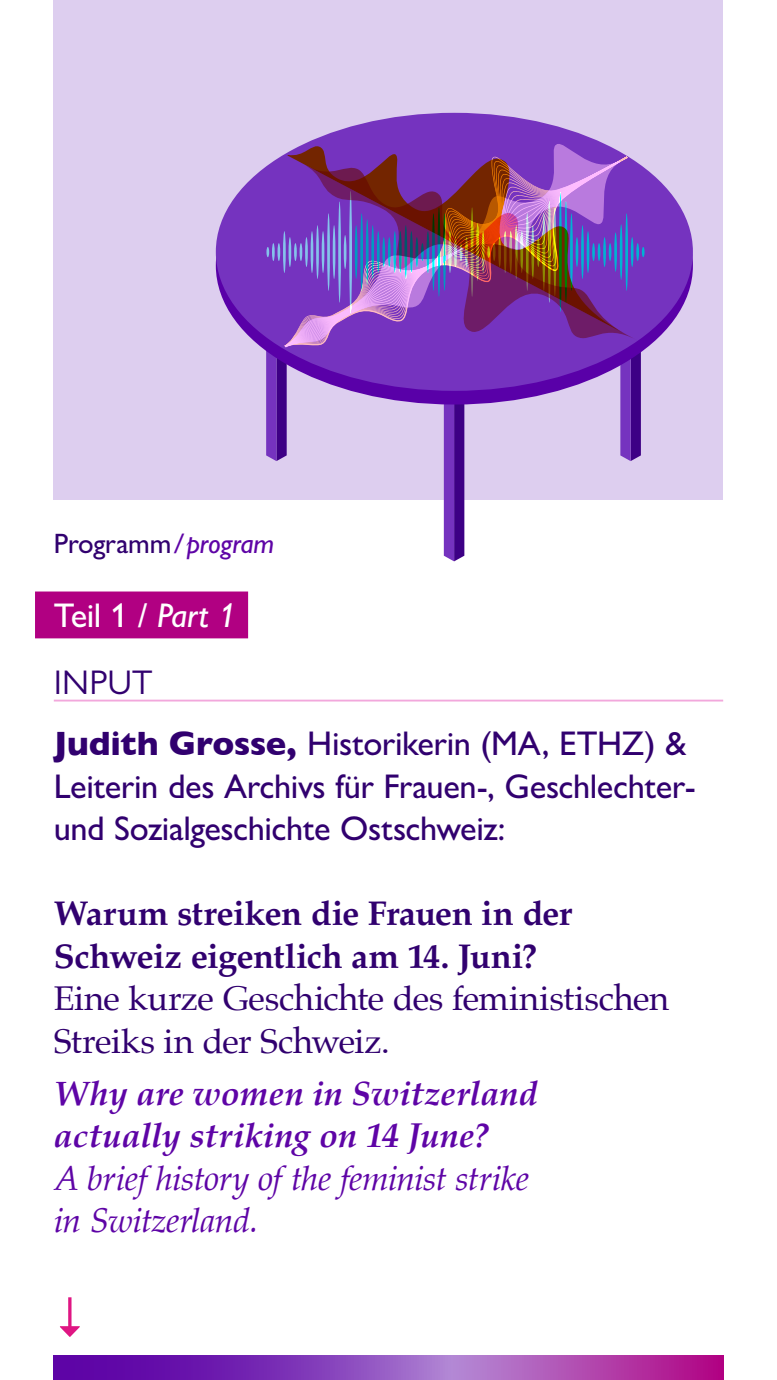
<style>
.page{position:relative;width:777px;height:1380px;background:#fff}
.page>*{position:absolute;margin:0;border:0;box-sizing:border-box;transform-origin:0 0}
.t1{font:500 55px "TT Smalls";color:#df1683}
._02_Lauftext_DE{font:34.38px/42.5px "Palatino";letter-spacing:-.015em;color:#31006f}
._02_Lauftext_DE-2{font:500 34.38px/42.5px "Gill Sans MT Pro";letter-spacing:-.01em;color:#31006f}
._03_Lauftext_EN{font:italic 700 34.38px/42.5px "Palatino";color:#5e04a6}
.t2{font:500 34.38px "Gill Sans MT Pro";color:#fff}
._02_Lauftext_DE-3{font:34.38px "Gill Sans MT Pro";letter-spacing:.01em;color:#31006f}
.t3{font:500 28.12px "Gill Sans MT Pro";letter-spacing:-.005em;color:#31006f}
.s1{font-style:italic;color:#5e04a6}
.s2{font-style:italic}
.s3{font-family:"Gill Sans";font-weight:700}
.s4{font-weight:700}
.s5{font-weight:400}
</style>
<div class="page">
<div style="left:54px;top:0;width:668px;height:500px;background:#ddceef"></div>
<div style="left:35px;top:592px;width:213px;height:46px;background:#b10082"></div>
<hr style="left:54px;top:700px;width:668px;height:2px;background:#f2a8dc">
<svg style="left:54px;top:1355px;width:668px;height:25px;background:#9039b2"></svg>
<svg style="left:266px;top:351px;width:20px;height:110px;background:#6123a7"></svg>
<svg style="left:620px;top:353px;width:20px;height:108px;background:#6023a6"></svg>
<svg style="left:443px;top:405px;width:21px;height:156px;background:#6226a7"></svg>
<div style="left:216px;top:126px;width:476px;height:279px;background:#5900a8;border-radius:50%"></div>
<div style="left:216px;top:113px;width:476px;height:278px;background:#7533bf;border-radius:50%"></div>
<hr style="left:283px;top:231px;width:2px;height:42px;background:#85c2eb;border-radius:50%">
<hr style="left:277px;top:243px;width:3px;height:18px;background:#85c2eb;border-radius:50%">
<svg style="left:636px;top:243px;width:8px;height:18px"></svg>
<svg style="left:266px;top:243px;width:8px;height:18px"></svg>
<svg style="left:620px;top:157px;width:7px;height:179px"></svg>
<svg style="left:284px;top:139px;width:336px;height:209px"></svg>
<p class="t3" style="left:54px;top:526px;width:222px">Programm<span class="s1">/ program</span></p>
<p class="t2" style="left:54px;top:595px;width:183px">Teil 1 / <span class="s2">Part 1</span></p>
<p class="_02_Lauftext_DE-3" style="left:54px;top:662px;width:100px">INPUT</p>
<p class="_02_Lauftext_DE-2" style="left:54px;top:722px;width:643px"><span class="s3">Judith Grosse,</span> Historikerin (MA, ETHZ) &amp;<br>Leiterin des Archivs für Frauen-, Geschlechter&shy;und Sozialgeschichte Ostschweiz:</p>
<p class="_02_Lauftext_DE" style="left:54px;top:892px;width:616px"><span class="s4">Warum streiken die Frauen in der<br>Schweiz eigentlich am 14. Juni?<br></span>Eine kurze Geschichte des feministischen<br>Streiks in der Schweiz.</p>
<p class="_03_Lauftext_EN" style="left:54px;top:1071px;width:485px">Why are women in Switzerland actually striking on 14 June?<br><span class="s5">A brief history of the feminist strike in Switzerland.</span></p>
<p class="t1" style="left:103px;top:1295px;width:47px;rotate:90deg">→</p>
</div>
